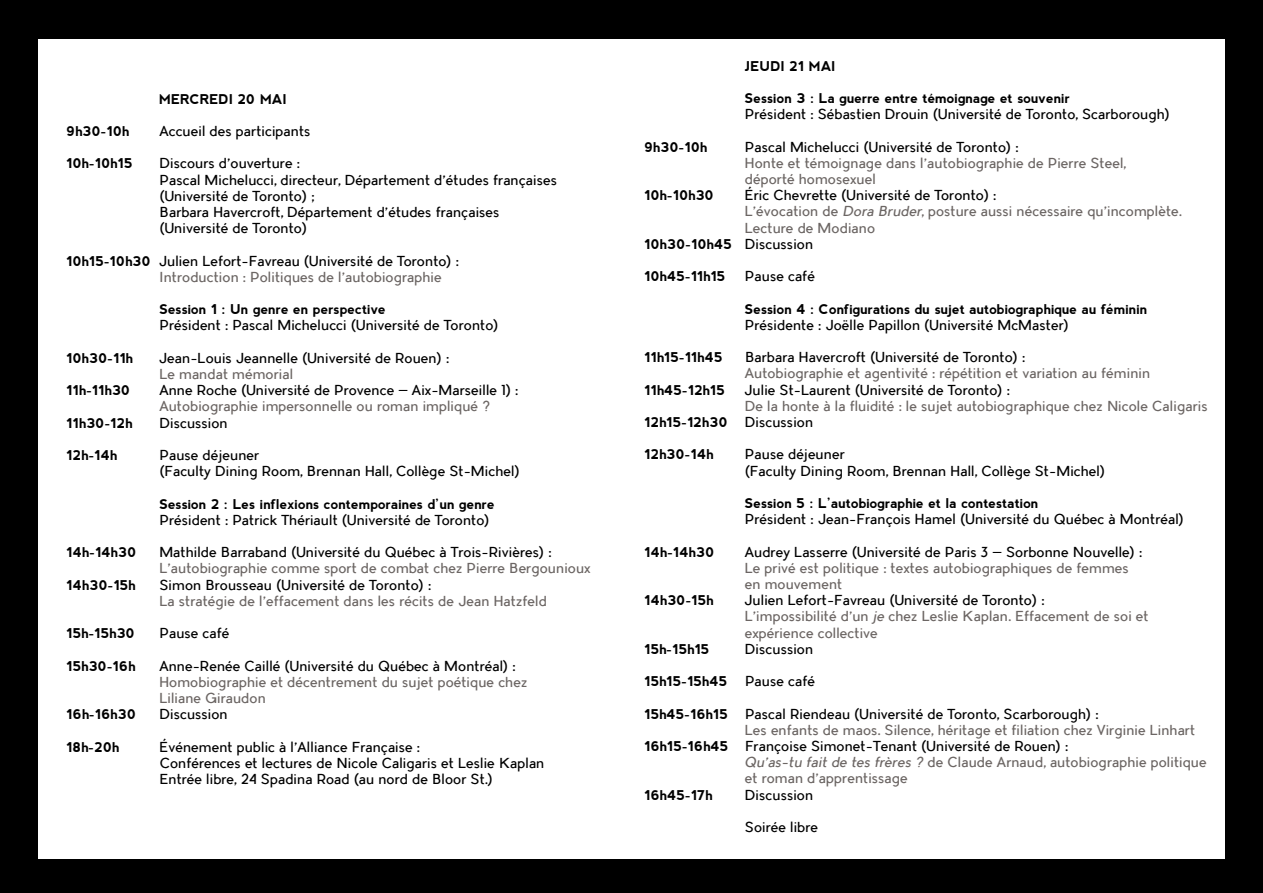
<style>
.page{position:relative;width:1263px;height:893px;background:#fff}
.page>*{position:absolute;margin:0;border:0;box-sizing:border-box;transform-origin:0 0}
.t1{font:13.5px/16.2px "Pier Sans";color:#000}
.t2{font:13.5px/16.2px "Pier Sans";color:#6c6664}
.t3{font:700 13.5px "nevis";color:#000}
.s1{color:#000}
.s2{font-family:"Toronto Subway";color:#000}
.s3{color:#6c6664}
.s4{font-style:italic;color:#6c6664}
.s5{font-style:italic}
</style>
<div class="page">
<div style="left:0;top:0;width:634px;height:893px;background:#000"></div>
<div style="left:38px;top:39px;width:621px;height:819px;background:#fff"></div>
<div style="left:629px;top:0;width:634px;height:893px;background:#000"></div>
<div style="left:614px;top:39px;width:611px;height:819px;background:#fff"></div>
<p class="t3" style="left:67px;top:123px;width:64px">9h30-10h</p>
<p class="t3" style="left:67px;top:156px;width:67px">10h-10h15</p>
<p class="t3" style="left:67px;top:253px;width:86px">10h15-10h30</p>
<p class="t3" style="left:67px;top:350px;width:68px">10h30-11h</p>
<p class="t3" style="left:67px;top:383px;width:65px">11h-11h30</p>
<p class="t3" style="left:67px;top:415px;width:68px">11h30-12h</p>
<p class="t3" style="left:67px;top:447px;width:52px">12h-14h</p>
<p class="t3" style="left:67px;top:545px;width:71px">14h-14h30</p>
<p class="t3" style="left:67px;top:577px;width:71px">14h30-15h</p>
<p class="t3" style="left:67px;top:626px;width:70px">15h-15h30</p>
<p class="t3" style="left:67px;top:658px;width:70px">15h30-16h</p>
<p class="t3" style="left:67px;top:707px;width:71px">16h-16h30</p>
<p class="t3" style="left:67px;top:739px;width:54px">18h-20h</p>
<p class="t3" style="left:159px;top:91px;width:129px">MERCREDI 20 MAI</p>
<p class="t1" style="left:159px;top:123px;width:153px">Accueil des participants</p>
<p class="t1" style="left:159px;top:155px;width:399px">Discours d'ouverture :<br>Pascal Michelucci, directeur, Département d’études françaises (Université de Toronto) ;<br>Barbara Havercroft, Département d’études françaises (Université de Toronto)</p>
<p class="t1" style="left:159px;top:253px;width:302px">Julien Lefort-Favreau (Université de Toronto) :</p>
<p class="t2" style="left:160px;top:269px;width:284px">Introduction : Politiques de l’autobiographie</p>
<p class="t3" style="left:159px;top:302px;width:228px">Session 1 : Un genre en perspective</p>
<p class="t1" style="left:160px;top:317px;width:341px">Président : Pascal Michelucci (Université de Toronto)</p>
<p class="t1" style="left:159px;top:350px;width:292px">Jean-Louis Jeannelle (Université de Rouen) :</p>
<p class="t2" style="left:159px;top:366px;width:361px">Le mandat mémorial<br><span class="s1">Anne Roche (Université de Provence</span> <span class="s2">–</span> <span class="s1">Aix-Marseille 1) :<br></span>Autobiographie impersonnelle ou roman impliqué ?</p>
<p class="t1" style="left:159px;top:415px;width:70px">Discussion</p>
<p class="t1" style="left:159px;top:447px;width:362px">Pause déjeuner<br>(Faculty Dining Room, Brennan Hall, Collège St-Michel)</p>
<p class="t3" style="left:159px;top:496px;width:337px">Session 2 : Les inflexions contemporaines d’un genre</p>
<p class="t1" style="left:160px;top:512px;width:332px">Président : Patrick Thériault (Université de Toronto)</p>
<p class="t1" style="left:159px;top:544px;width:394px">Mathilde Barraband (Université du Québec à Trois-Rivières) :</p>
<p class="t2" style="left:159px;top:560px;width:433px">L’autobiographie comme sport de combat chez Pierre Bergounioux</p>
<p class="t1" style="left:159px;top:577px;width:273px">Simon Brousseau (Université de Toronto) :</p>
<p class="t2" style="left:159px;top:593px;width:389px">La stratégie de l’effacement dans les récits de Jean Hatzfeld</p>
<p class="t1" style="left:160px;top:625px;width:71px">Pause café</p>
<p class="t1" style="left:159px;top:658px;width:358px">Anne-Renée Caillé (Université du Québec à Montréal) :</p>
<p class="t2" style="left:159px;top:674px;width:370px">Homobiographie et décentrement du sujet poétique chez<br>Liliane Giraudon</p>
<p class="t1" style="left:159px;top:706px;width:70px">Discussion</p>
<p class="t1" style="left:159px;top:739px;width:387px">Événement public à l’Alliance Française :<br>Conférences et lectures de Nicole Caligaris et Leslie Kaplan<br>Entrée libre, 24 Spadina Road (au nord de Bloor St.)</p>
<p class="t3" style="left:644px;top:139px;width:64px">9h30-10h</p>
<p class="t3" style="left:644px;top:188px;width:71px">10h-10h30</p>
<p class="t3" style="left:644px;top:236px;width:89px">10h30-10h45</p>
<p class="t3" style="left:644px;top:269px;width:82px">10h45-11h15</p>
<p class="t3" style="left:644px;top:350px;width:80px">11h15-11h45</p>
<p class="t3" style="left:644px;top:382px;width:82px">11h45-12h15</p>
<p class="t3" style="left:644px;top:414px;width:85px">12h15-12h30</p>
<p class="t3" style="left:644px;top:447px;width:71px">12h30-14h</p>
<p class="t3" style="left:644px;top:544px;width:71px">14h-14h30</p>
<p class="t3" style="left:644px;top:593px;width:71px">14h30-15h</p>
<p class="t3" style="left:644px;top:641px;width:66px">15h-15h15</p>
<p class="t3" style="left:644px;top:674px;width:84px">15h15-15h45</p>
<p class="t3" style="left:644px;top:706px;width:85px">15h45-16h15</p>
<p class="t3" style="left:644px;top:738px;width:85px">16h15-16h45</p>
<p class="t3" style="left:644px;top:787px;width:70px">16h45-17h</p>
<p class="t3" style="left:745px;top:58px;width:92px">JEUDI 21 MAI</p>
<p class="t3" style="left:745px;top:90px;width:327px">Session 3 : La guerre entre temoignage et souvenir</p>
<p class="t1" style="left:745px;top:106px;width:427px">Président : Sébastien Drouin (Université de Toronto, Scarborough)</p>
<p class="t1" style="left:745px;top:139px;width:275px">Pascal Michelucci (Université de Toronto) :</p>
<p class="t2" style="left:745px;top:155px;width:383px">Honte et témoignage dans l’autobiographie de Pierre Steel, déporté homosexuel</p>
<p class="t1" style="left:745px;top:187px;width:253px">Éric Chevrette (Université de Toronto) :<br><span class="s3">L’évocation de</span> <span class="s4">Dora Bruder</span></p>
<p class="t2" style="left:921px;top:203px;width:262px">, posture aussi nécessaire qu’incomplète.</p>
<p class="t2" style="left:745px;top:220px;width:132px">Lecture de Modiano</p>
<p class="t1" style="left:745px;top:236px;width:70px">Discussion</p>
<p class="t1" style="left:745px;top:268px;width:71px">Pause café</p>
<p class="t3" style="left:745px;top:301px;width:404px">Session 4 : Configurations du sujet autobiographique au feminin</p>
<p class="t1" style="left:745px;top:317px;width:326px">Présidente : Joëlle Papillon (Université McMaster)</p>
<p class="t1" style="left:745px;top:349px;width:282px">Barbara Havercroft (Université de Toronto) :</p>
<p class="t2" style="left:745px;top:365px;width:407px">Autobiographie et agentivité : répétition et variation au féminin</p>
<p class="t1" style="left:744px;top:382px;width:267px">Julie St-Laurent (Université de Toronto) :</p>
<p class="t2" style="left:745px;top:398px;width:464px">De la honte à la fluidité : le sujet autobiographique chez Nicole Caligaris</p>
<p class="t1" style="left:745px;top:414px;width:70px">Discussion</p>
<p class="t1" style="left:745px;top:446px;width:362px">Pause déjeuner<br>(Faculty Dining Room, Brennan Hall, Collège St-Michel)</p>
<p class="t3" style="left:745px;top:495px;width:295px">Session 5 : L’autobiographie et la contestation</p>
<p class="t1" style="left:745px;top:511px;width:441px">Président : Jean-François Hamel (Université du Québec à Montréal)</p>
<p class="t2" style="left:745px;top:544px;width:399px"><span class="s1">Audrey Lasserre (Université de Paris 3</span> <span class="s2">–</span> <span class="s1">Sorbonne Nouvelle) :<br></span>Le privé est politique : textes autobiographiques de femmes en mouvement</p>
<p class="t2" style="left:744px;top:592px;width:406px"><span class="s1">Julien Lefort-Favreau (Université de Toronto) :<br></span>L’impossibilité d’un <span class="s5">je</span>chez Leslie Kaplan. Effacement de soi et expérience collective</p>
<p class="t1" style="left:745px;top:641px;width:70px">Discussion</p>
<p class="t1" style="left:745px;top:673px;width:71px">Pause café</p>
<p class="t1" style="left:745px;top:706px;width:355px">Pascal Riendeau (Université de Toronto, Scarborough) :</p>
<p class="t2" style="left:745px;top:722px;width:452px">Les enfants de maos. Silence, héritage et filiation chez Virginie Linhart</p>
<p class="t2" style="left:744px;top:738px;width:464px"><span class="s1">Françoise Simonet-Tenant (Université de Rouen) :<br></span><span class="s5">Qu’as-tu fait de tes frères ?</span>de Claude Arnaud, autobiographie politique et roman d’apprentissage</p>
<p class="t1" style="left:745px;top:787px;width:70px">Discussion</p>
<p class="t1" style="left:745px;top:819px;width:75px">Soirée libre</p>
</div>
